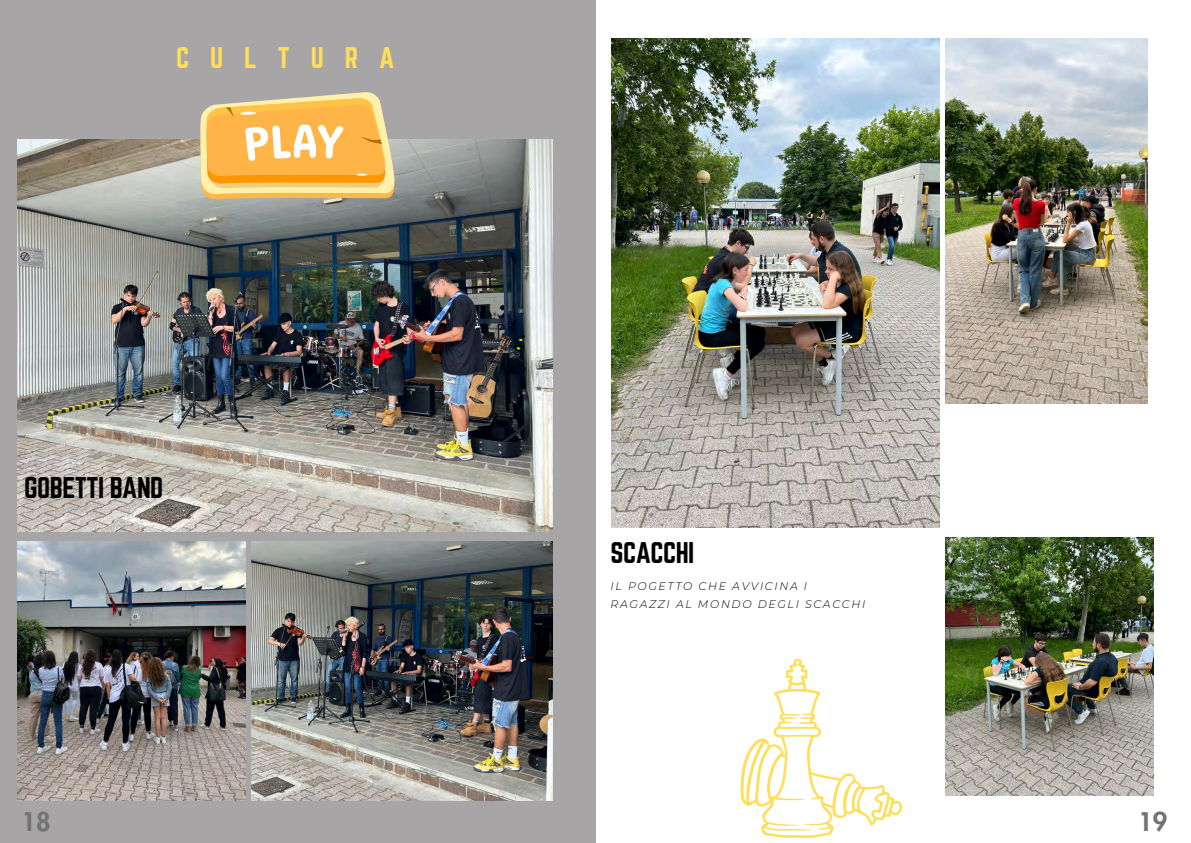
<style>
.page{position:relative;width:1191px;height:843px;background:#fff}
.page>*{position:absolute;margin:0;border:0;box-sizing:border-box;transform-origin:0 0}
.t1{font:26.1px "Norwester";letter-spacing:-.02em;color:#000}
.t2{font:26.1px "Norwester";letter-spacing:.8em;color:#ffde59}
.t3{font:800 25px "Futura LT Pro";color:#737373}
.t4{font:italic 300 11px/18px "Montserrat";letter-spacing:.15em;color:#000}
</style>
<div class="page">
<img style="left:611px;top:38px;width:328px;height:489px">
<img style="left:945px;top:38px;width:201px;height:365px">
<img style="left:945px;top:537px;width:208px;height:258px">
<svg style="left:740px;top:658px;width:162px;height:179px"></svg>
<div style="left:0;top:0;width:595px;height:842px;background:#a7a5a5"></div>
<img style="left:18px;top:541px;width:228px;height:258px">
<img style="left:18px;top:140px;width:535px;height:391px">
<svg style="left:200px;top:92px;width:195px;height:109px"></svg>
<img style="left:251px;top:541px;width:302px;height:258px">
<p class="t2" style="left:176px;top:42px;width:220px">CULTURA</p>
<p class="t1" style="left:24px;top:472px;width:141px">GOBETTI BAND</p>
<h1 class="t1" style="left:610px;top:537px;width:85px">SCACCHI</h1>
<p class="t4" style="left:610px;top:577px;width:256px">IL POGETTO CHE AVVICINA I<br>RAGAZZI AL MONDO DEGLI SCACCHI</p>
<p class="t3" style="left:22px;top:809px;width:30px">18</p>
<p class="t3" style="left:1138px;top:809px;width:30px">19</p>
</div>
